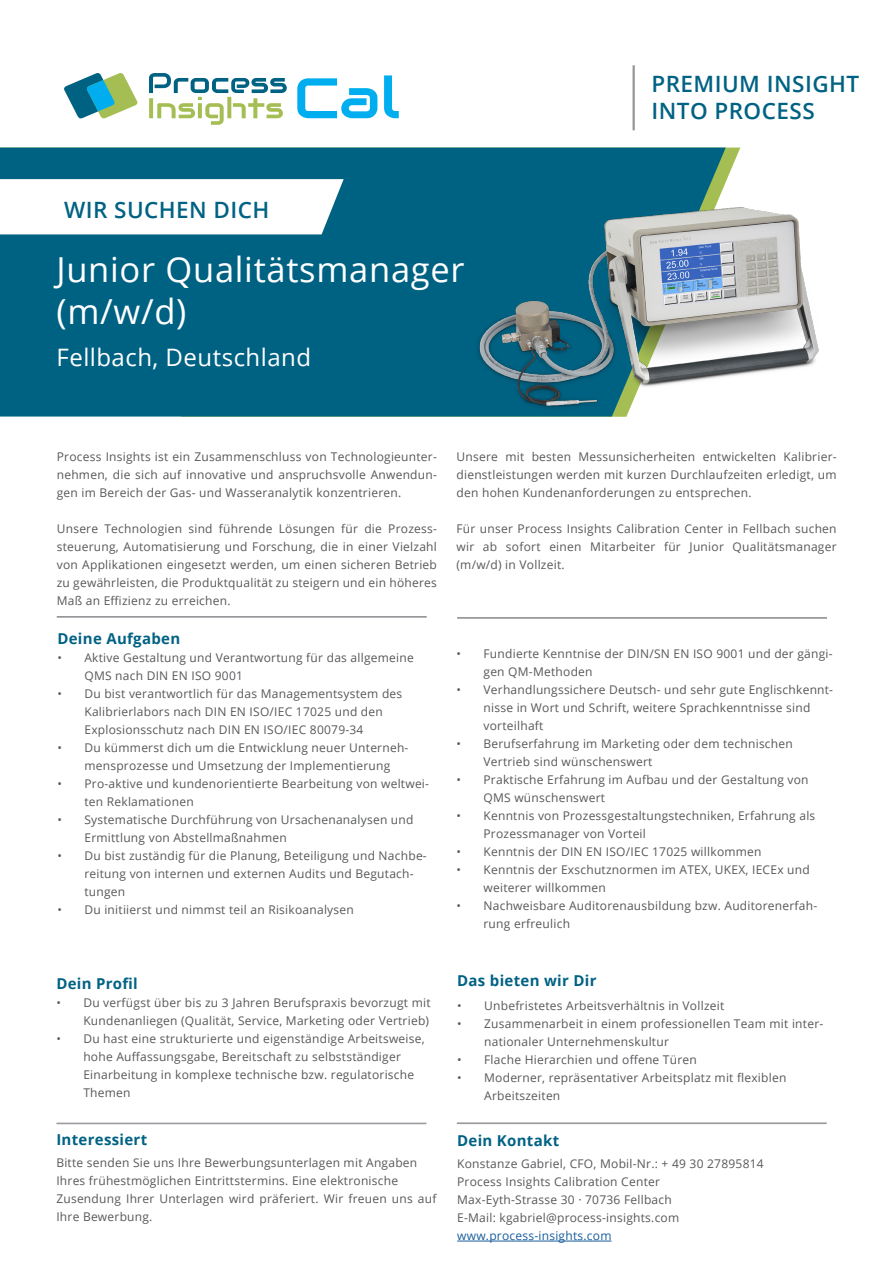
<style>
.page{position:relative;width:893px;height:1263px;background:#fff}
.page>*{position:absolute;margin:0;border:0;box-sizing:border-box;transform-origin:0 0}
.Fließtext{font:34.5px/42px "Open Sans";letter-spacing:.02em;color:#fff}
.Fließtext-2{font:24px "Open Sans";letter-spacing:.02em;color:#fff}
.Fließtext-3{font:600 22.5px/27px "Open Sans";letter-spacing:.02em;color:#006283}
.Subheadline{font:italic 21.75px "Open Sans";color:#fff}
.Fließtext-4{font:700 15px "Open Sans";letter-spacing:.02em;color:#006283}
.Fließtext-5{font:12px/18px "Open Sans";letter-spacing:.02em;color:#57585a}
.Fließtext-6{font:12px "Open Sans";letter-spacing:.02em;color:#175d9e}
</style>
<div class="page">
<div style="left:0;top:148px;width:726px;height:268px;background:#006283"></div>
<svg style="left:0;top:179px;width:344px;height:55px"></svg>
<hr style="left:633px;top:65px;width:2px;height:65px;background:#939598">
<hr style="left:457px;top:1241px;width:154px;height:1px;background:#175d9e">
<hr style="left:57px;top:616px;width:370px;height:1px;background:#939598">
<hr style="left:57px;top:617px;width:370px;height:1px;background:#939598">
<hr style="left:457px;top:617px;width:370px;height:1px;background:#939598">
<hr style="left:457px;top:618px;width:370px;height:1px;background:#939598">
<hr style="left:57px;top:1123px;width:369px;height:1px;background:#939598">
<img style="left:447px;top:171px;width:372px;height:246px">
<svg style="left:297px;top:78px;width:80px;height:40px"></svg>
<svg style="left:384px;top:75px;width:15px;height:43px"></svg>
<svg style="left:64px;top:73px;width:74px;height:46px"></svg>
<svg style="left:149px;top:73px;width:138px;height:52px"></svg>
<hr style="left:457px;top:1123px;width:370px;height:1px;background:#939598">
<p class="Fließtext-3" style="left:64px;top:196px;width:207px">WIR SUCHEN DICH</p>
<p class="Fließtext" style="left:57px;top:247px;width:410px">Junior Qualitätsmanager (m/w/d)</p>
<p class="Fließtext-2" style="left:57px;top:340px;width:256px">Fellbach, Deutschland</p>
<p class="Subheadline" style="left:66px;top:260px;width:281px">Europe | Middle East | Africa</p>
<p class="Fließtext-3" style="left:651px;top:70px;width:209px">PREMIUM INSIGHT<br>INTO PROCESS</p>
<p class="Fließtext-5" style="left:57px;top:448px;width:382px;text-align:justify">Process Insights ist ein Zusammenschluss von Technologieunter&shy;nehmen, die sich auf innovative und anspruchsvolle Anwendun&shy;gen im Bereich der Gas- und Wasseranalytik konzentrieren.</p>
<p class="Fließtext-5" style="left:57px;top:520px;width:382px;text-align:justify">Unsere Technologien sind führende Lösungen für die Prozess&shy;steuerung, Automatisierung und Forschung, die in einer Vielzahl von Applikationen eingesetzt werden, um einen sicheren Betrieb zu gewährleisten, die Produktqualität zu steigern und ein höheres</p>
<p class="Fließtext-5" style="left:57px;top:592px;width:175px">Maß an Effizienz zu erreichen.</p>
<p class="Fließtext-4" style="left:57px;top:628px;width:124px">Deine Aufgaben</p>
<p class="Fließtext-5" style="left:84px;top:648px;width:331px;text-indent:-27px">• Aktive Gestaltung und Verantwortung für das allgemeine<br>QMS nach DIN EN ISO 9001</p>
<p class="Fließtext-5" style="left:84px;top:684px;width:319px;text-indent:-27px">• Du bist verantwortlich für das Managementsystem des<br>Kalibrierlabors nach DIN EN ISO/IEC 17025 und den<br>Explosionsschutz nach DIN EN ISO/IEC 80079-34</p>
<p class="Fließtext-5" style="left:84px;top:738px;width:326px;text-indent:-27px">• Du kümmerst dich um die Entwicklung neuer Unterneh&shy;mensprozesse und Umsetzung der Implementierung</p>
<p class="Fließtext-5" style="left:84px;top:774px;width:346px;text-indent:-27px">• Pro-aktive und kundenorientierte Bearbeitung von weltwei&shy;ten Reklamationen</p>
<p class="Fließtext-5" style="left:84px;top:810px;width:331px;text-indent:-27px">• Systematische Durchführung von Ursachenanalysen und<br>Ermittlung von Abstellmaßnahmen</p>
<p class="Fließtext-5" style="left:84px;top:846px;width:344px;text-indent:-27px">• Du bist zuständig für die Planung, Beteiligung und Nachbe&shy;reitung von internen und externen Audits und Begutach&shy;tungen</p>
<p class="Fließtext-5" style="left:57px;top:900px;width:298px">• Du initiierst und nimmst teil an Risikoanalysen</p>
<p class="Fließtext-4" style="left:56px;top:973px;width:83px">Dein Profil</p>
<p class="Fließtext-5" style="left:56px;top:993px;width:376px;text-align:right">• Du verfügst über bis zu 3 Jahren Berufspraxis bevorzugt mit<br>Kundenanliegen (Qualität, Service, Marketing oder Vertrieb)</p>
<p class="Fließtext-5" style="left:83px;top:1029px;width:343px;text-indent:-27px">• Du hast eine strukturierte und eigenständige Arbeitsweise, hohe Auffassungsgabe, Bereitschaft zu selbstständiger Einarbeitung in komplexe technische bzw. regulatorische Themen</p>
<p class="Fließtext-4" style="left:56px;top:1129px;width:92px">Interessiert</p>
<p class="Fließtext-5" style="left:56px;top:1154px;width:362px">Bitte senden Sie uns Ihre Bewerbungsunterlagen mit Angaben</p>
<p class="Fließtext-5" style="left:56px;top:1172px;width:343px">Ihres frühestmöglichen Eintrittstermins. Eine elektronische</p>
<p class="Fließtext-5" style="left:56px;top:1190px;width:382px">Zusendung Ihrer Unterlagen wird präferiert. Wir freuen uns auf<br>Ihre Bewerbung.</p>
<p class="Fließtext-5" style="left:456px;top:448px;width:382px;text-align:justify">Unsere mit besten Messunsicherheiten entwickelten Kalibrier&shy;dienstleistungen werden mit kurzen Durchlaufzeiten erledigt, um den hohen Kundenanforderungen zu entsprechen.</p>
<p class="Fließtext-5" style="left:456px;top:520px;width:382px;text-align:justify">Für unser Process Insights Calibration Center in Fellbach suchen wir ab sofort einen Mitarbeiter für Junior Qualitätsmanager (m/w/d) in Vollzeit.</p>
<p class="Fließtext-5" style="left:483px;top:644px;width:351px;text-indent:-27px">• Fundierte Kenntnise der DIN/SN EN ISO 9001 und der gängi&shy;gen QM-Methoden</p>
<p class="Fließtext-5" style="left:483px;top:680px;width:351px;text-indent:-27px">• Verhandlungssichere Deutsch- und sehr gute Englischkennt&shy;nisse in Wort und Schrift, weitere Sprachkenntnisse sind vorteilhaft</p>
<p class="Fließtext-5" style="left:483px;top:734px;width:311px;text-indent:-27px">• Berufserfahrung im Marketing oder dem technischen<br>Vertrieb sind wünschenswert</p>
<p class="Fließtext-5" style="left:483px;top:770px;width:327px;text-indent:-27px">• Praktische Erfahrung im Aufbau und der Gestaltung von<br>QMS wünschenswert</p>
<p class="Fließtext-5" style="left:483px;top:806px;width:333px;text-indent:-27px">• Kenntnis von Prozessgestaltungstechniken, Erfahrung als<br>Prozessmanager von Vorteil</p>
<p class="Fließtext-5" style="left:456px;top:842px;width:307px">• Kenntnis der DIN EN ISO/IEC 17025 willkommen</p>
<p class="Fließtext-5" style="left:483px;top:860px;width:328px;text-indent:-27px">• Kenntnis der Exschutznormen im ATEX, UKEX, IECEx und weiterer willkommen</p>
<p class="Fließtext-5" style="left:483px;top:896px;width:335px;text-indent:-27px">• Nachweisbare Auditorenausbildung bzw. Auditorenerfah&shy;rung erfreulich</p>
<p class="Fließtext-4" style="left:457px;top:970px;width:141px">Das bieten wir Dir</p>
<p class="Fließtext-5" style="left:457px;top:996px;width:269px">• Unbefristetes Arbeitsverhältnis in Vollzeit</p>
<p class="Fließtext-5" style="left:484px;top:1014px;width:341px;text-indent:-27px">• Zusammenarbeit in einem professionellen Team mit inter&shy;nationaler Unternehmenskultur</p>
<p class="Fließtext-5" style="left:457px;top:1050px;width:241px">• Flache Hierarchien und offene Türen</p>
<p class="Fließtext-5" style="left:484px;top:1068px;width:304px;text-indent:-27px">• Moderner, repräsentativer Arbeitsplatz mit flexiblen<br>Arbeitszeiten</p>
<p class="Fließtext-4" style="left:457px;top:1129px;width:104px">Dein Kontakt</p>
<p class="Fließtext-5" style="left:457px;top:1154px;width:308px">Konstanze Gabriel, CFO, Mobil-Nr.: + 49 30 27895814</p>
<p class="Fließtext-5" style="left:457px;top:1172px;width:204px">Process Insights Calibration Center</p>
<p class="Fließtext-5" style="left:457px;top:1190px;width:216px">Max-Eyth-Strasse 30 · 70736 Fellbach</p>
<p class="Fließtext-5" style="left:457px;top:1208px;width:224px">E-Mail: kgabriel@process-insights.com</p>
<p class="Fließtext-6" style="left:457px;top:1227px;width:156px">www.process-insights.com</p>
</div>
